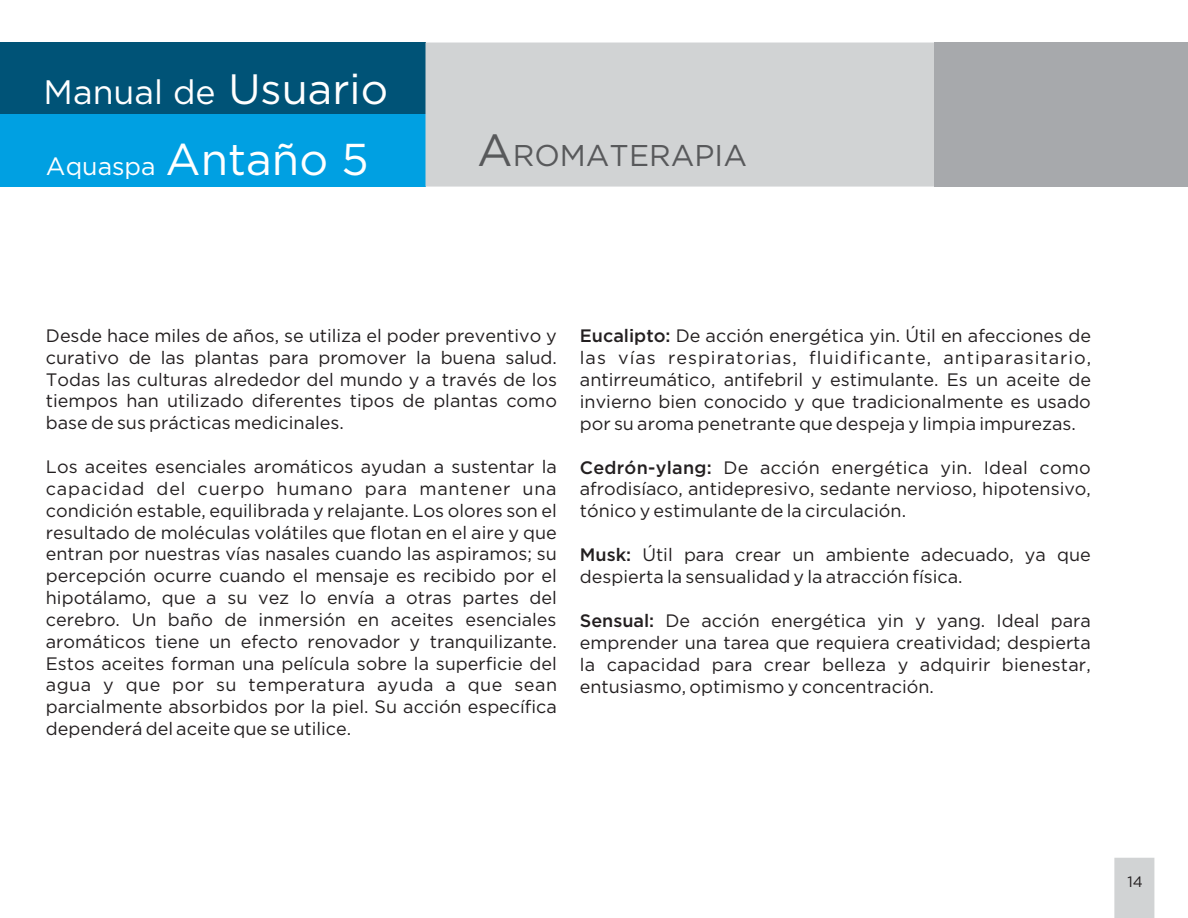
<style>
.page{position:relative;width:1188px;height:918px;background:#fff}
.page>*{position:absolute;margin:0;border:0;box-sizing:border-box;transform-origin:0 0}
.t1{font:33.9px "Gotham";color:#fff}
.t2{font:30px "Gotham";color:#58595b}
.t3{font:25.05px "Gotham";color:#fff}
.t4{font:18px/21.9px "Gotham";color:#231f20;text-align:justify}
.t5{font:15px "Gotham";color:#231f20}
.s1{font-size:42.45px}
.s2{font-size:44.55px}
.s3{font-size:45px}
.s4{font-weight:500}
</style>
<div class="page">
<div style="left:1114px;top:858px;width:40px;height:60px;background:#d1d3d4"></div>
<div style="left:0;top:43px;width:426px;height:72px;background:#005377"></div>
<div style="left:0;top:115px;width:426px;height:72px;background:#00a0e2"></div>
<div style="left:426px;top:43px;width:508px;height:144px;background:#d1d3d4"></div>
<div style="left:934px;top:43px;width:254px;height:144px;background:#a7a9ac"></div>
<h1 class="t1" style="left:44px;top:79px;width:346px">Manual de <span class="s1">Usuario</span></h1>
<h3 class="t3" style="left:46px;top:156px;width:324px">Aquaspa <span class="s2">Antaño 5</span></h3>
<h2 class="t2" style="left:477px;top:144px;width:271px"><span class="s3">A</span>ROMATERAPIA</h2>
<p class="t4" style="left:46px;top:326px;width:513px">Desde hace miles de años, se utiliza el poder preventivo y curativo de las plantas para promover la buena salud.<br>Todas las culturas alrededor del mundo y a través de los tiempos han utilizado diferentes tipos de plantas como base de sus prácticas medicinales.</p>
<p class="t4" style="left:46px;top:457px;width:513px">Los aceites esenciales aromáticos ayudan a sustentar la capacidad del cuerpo humano para mantener una condición estable, equilibrada y relajante. Los olores son el resultado de moléculas volátiles que flotan en el aire y que entran por nuestras vías nasales cuando las aspiramos; su percepción ocurre cuando el mensaje es recibido por el hipotálamo, que a su vez lo envía a otras partes del cerebro. Un baño de inmersión en aceites esenciales aromáticos tiene un efecto renovador y tranquilizante.<br>Estos aceites forman una película sobre la superficie del agua y que por su temperatura ayuda a que sean parcialmente absorbidos por la piel. Su acción específica dependerá del aceite que se utilice.</p>
<p class="t4" style="left:580px;top:326px;width:513px"><span class="s4">Eucalipto:</span> De acción energética yin. Útil en afecciones de las vías respiratorias, fluidificante, antiparasitario, antirreumático, antifebril y estimulante. Es un aceite de invierno bien conocido y que tradicionalmente es usado por su aroma penetrante que despeja y limpia impurezas.</p>
<p class="t4" style="left:580px;top:458px;width:513px"><span class="s4">Cedrón-ylang:</span> De acción energética yin. Ideal como afrodisíaco, antidepresivo, sedante nervioso, hipotensivo, tónico y estimulante de la circulación.</p>
<p class="t4" style="left:580px;top:545px;width:513px"><span class="s4">Musk:</span> Útil para crear un ambiente adecuado, ya que despierta la sensualidad y la atracción física.</p>
<p class="t4" style="left:580px;top:611px;width:513px"><span class="s4">Sensual:</span> De acción energética yin y yang. Ideal para emprender una tarea que requiera creatividad; despierta la capacidad para crear belleza y adquirir bienestar, entusiasmo, optimismo y concentración.</p>
<p class="t5" style="left:1127px;top:876px;width:17px">14</p>
</div>
